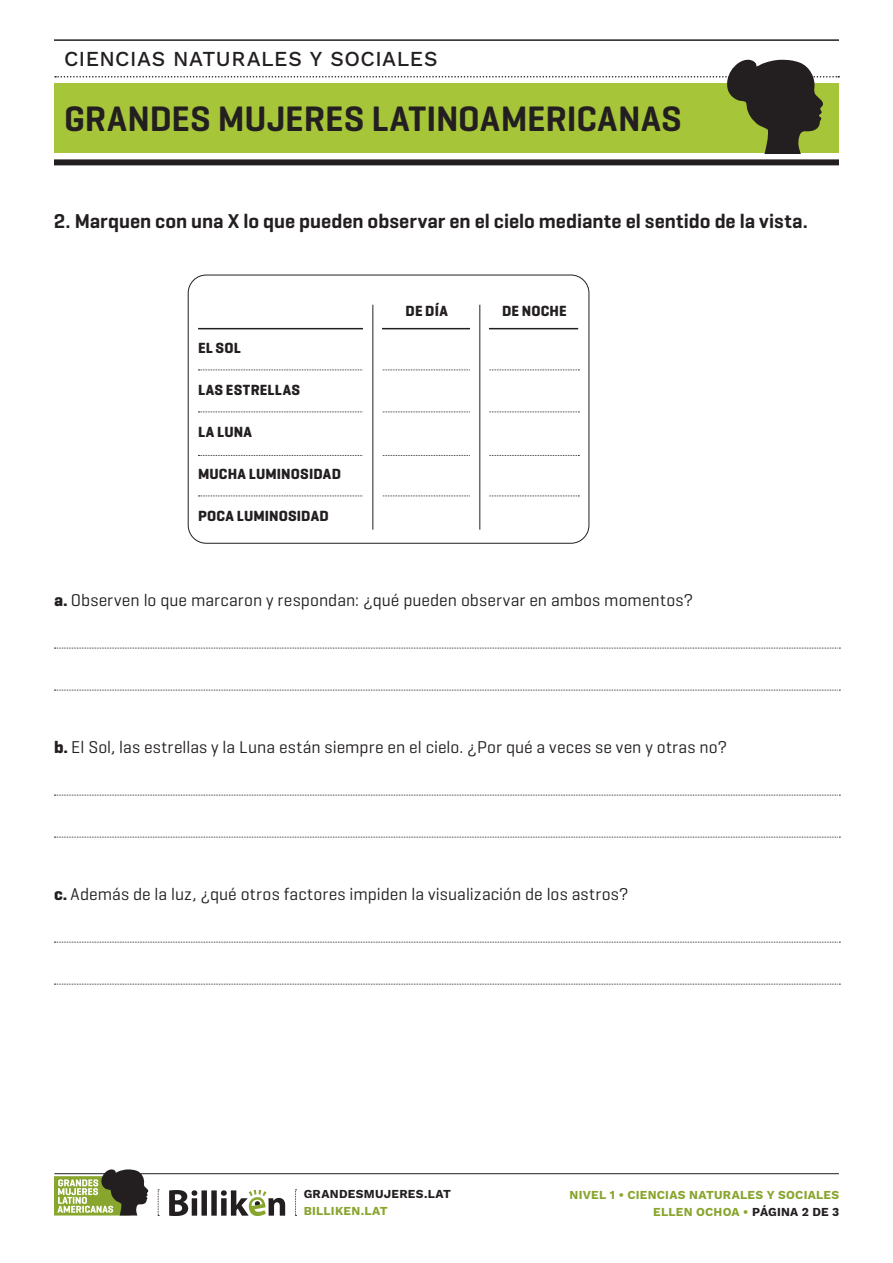
<style>
.page{position:relative;width:893px;height:1263px;background:#fff}
.page>*{position:absolute;margin:0;border:0;box-sizing:border-box;transform-origin:0 0}
.t1{font:600 36px "Geogrotesque";color:#231f20}
.t2{font:21px "Work Sans";letter-spacing:.025em;color:#231f20}
._1_2_3{font:600 20.4px "Geogrotesque";color:#231f20}
.TEXTO_BASE{font:17.4px "Geogrotesque";color:#231f20}
.Cabezal_Tabla{font:700 15px "Geogrotesque";letter-spacing:.01em;color:#231f20}
.t3{font:12px "Work Sans";letter-spacing:.02em;color:#88a52d}
.t4{font:12px "Work Sans";letter-spacing:.025em;color:#231f20}
.s1{font-weight:700}
.s2{color:#231f20}
</style>
<div class="page">
<div style="left:54px;top:159px;width:785px;height:6px;background:#231f20"></div>
<hr style="left:54px;top:39px;width:785px;height:2px;background:#231f20">
<svg style="left:55px;top:60px;width:784px;height:93px"></svg>
<hr style="left:54px;top:1173px;width:785px;height:1px;background:#231f20">
<svg style="left:169px;top:1190px;width:116px;height:26px"></svg>
<svg style="left:158px;top:1189px;width:1px;height:27px"></svg>
<svg style="left:295px;top:1189px;width:2px;height:27px"></svg>
<svg style="left:54px;top:1169px;width:95px;height:46px"></svg>
<div style="left:188px;top:275px;width:401px;height:269px;border:1px solid #231f20;border-radius:18px"></div>
<hr style="left:198px;top:328px;width:380px;height:1px;background:#231f20">
<svg style="left:198px;top:370px;width:381px;height:1px"></svg>
<svg style="left:198px;top:412px;width:381px;height:1px"></svg>
<svg style="left:198px;top:455px;width:381px;height:1px"></svg>
<svg style="left:198px;top:496px;width:381px;height:1px"></svg>
<div style="left:364px;top:287px;width:18px;height:237px;background:#fff"></div>
<div style="left:471px;top:287px;width:18px;height:237px;background:#fff"></div>
<hr style="left:479px;top:305px;width:1px;height:225px;background:#231f20">
<hr style="left:372px;top:305px;width:1px;height:225px;background:#231f20">
<svg style="left:54px;top:648px;width:786px;height:1px"></svg>
<svg style="left:54px;top:690px;width:786px;height:1px"></svg>
<svg style="left:54px;top:795px;width:786px;height:1px"></svg>
<svg style="left:54px;top:837px;width:786px;height:1px"></svg>
<svg style="left:54px;top:942px;width:786px;height:1px"></svg>
<svg style="left:54px;top:984px;width:786px;height:1px"></svg>
<p class="t2" style="left:64px;top:43px;width:375px">CIENCIAS NATURALES Y SOCIALES</p>
<h1 class="t1" style="left:64px;top:96px;width:619px">GRANDES MUJERES LATINOAMERICANAS</h1>
<p class="_1_2_3" style="left:54px;top:209px;width:755px">2. Marquen con una X lo que pueden observar en el cielo mediante el sentido de la vista.</p>
<p class="Cabezal_Tabla" style="left:198px;top:339px;width:44px">EL SOL</p>
<p class="Cabezal_Tabla" style="left:198px;top:381px;width:104px">LAS ESTRELLAS</p>
<p class="Cabezal_Tabla" style="left:198px;top:423px;width:55px">LA LUNA</p>
<p class="Cabezal_Tabla" style="left:198px;top:465px;width:144px">MUCHA LUMINOSIDAD</p>
<p class="Cabezal_Tabla" style="left:198px;top:507px;width:132px">POCA LUMINOSIDAD</p>
<p class="Cabezal_Tabla" style="left:406px;top:301px;width:44px">DE DÍA</p>
<p class="Cabezal_Tabla" style="left:502px;top:301px;width:66px">DE NOCHE</p>
<p class="TEXTO_BASE" style="left:54px;top:590px;width:641px"><span class="s1">a.</span> Observen lo que marcaron y respondan: ¿qué pueden observar en ambos momentos?</p>
<p class="TEXTO_BASE" style="left:54px;top:737px;width:675px"><span class="s1">b.</span> El Sol, las estrellas y la Luna están siempre en el cielo. ¿Por qué a veces se ven y otras no?</p>
<p class="TEXTO_BASE" style="left:54px;top:884px;width:576px"><span class="s1">c.</span> Además de la luz, ¿qué otros factores impiden la visualización de los astros?</p>
<p class="t4" style="left:304px;top:1185px;width:149px">GRANDESMUJERES.LAT</p>
<p class="t3" style="left:304px;top:1202px;width:86px">BILLIKEN.LAT</p>
<p class="t3" style="left:570px;top:1185px;width:271px">NIVEL 1 • CIENCIAS NATURALES Y SOCIALES</p>
<p class="t3" style="left:653px;top:1202px;width:188px">ELLEN OCHOA • <span class="s2">PÁGINA 2 DE 3</span></p>
</div>
